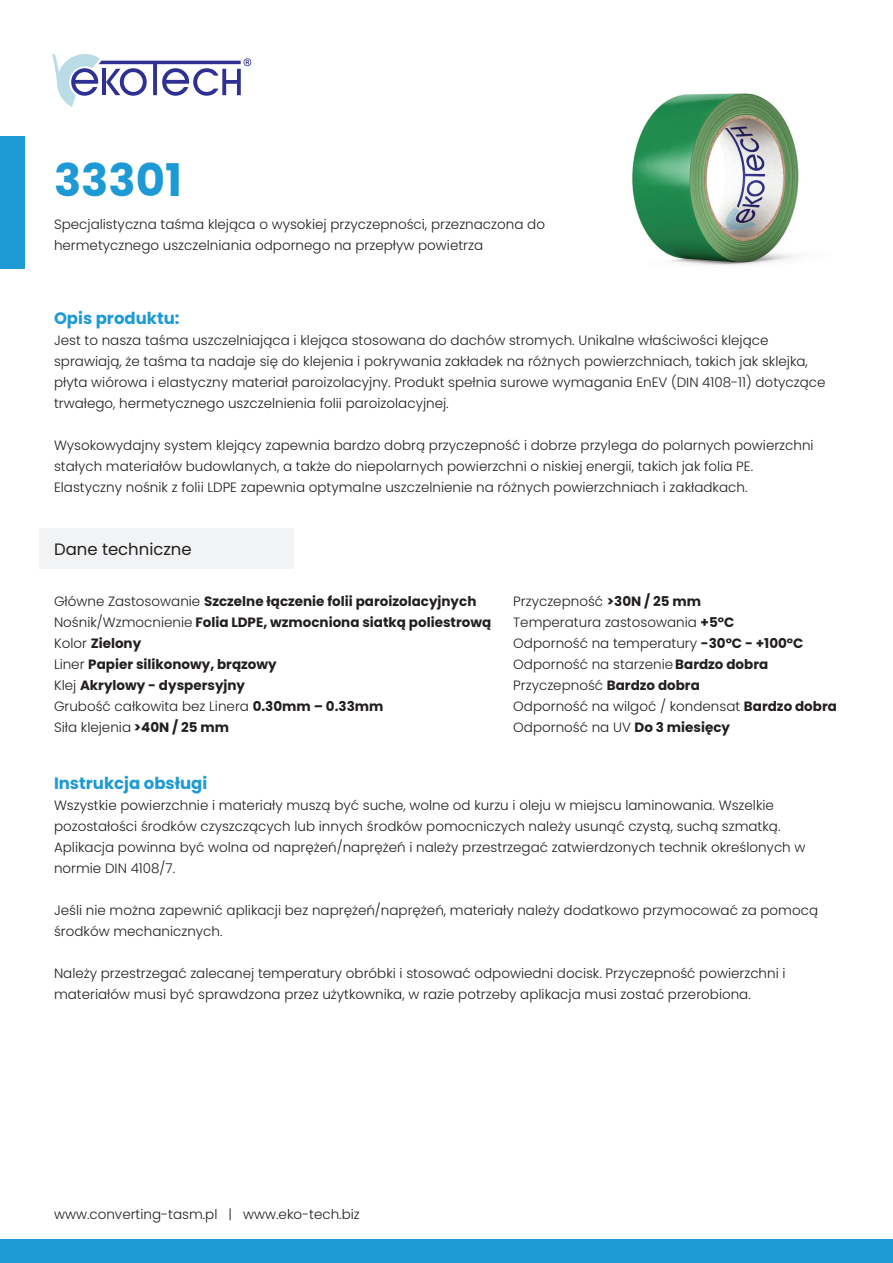
<style>
.page{position:relative;width:893px;height:1263px;background:#fff}
.page>*{position:absolute;margin:0;border:0;box-sizing:border-box;transform-origin:0 0}
.t1{font:700 45px "Poppins";color:#1d9ad5}
.t2{font:700 16.5px "Poppins";color:#1d9ad5}
.t3{font:16.5px "Poppins";color:#231f20}
.t4{font:300 13.5px/21px "Poppins";color:#231f20}
.t5{font:700 13.5px "Poppins";color:#231f20}
.s1{font-weight:300}
.s2{font-weight:700}
</style>
<div class="page">
<img style="left:632px;top:93px;width:167px;height:172px">
<div style="left:0;top:1239px;width:893px;height:24px;background:#1d9ad5"></div>
<div style="left:0;top:136px;width:24px;height:133px;background:#1d9ad5"></div>
<svg style="left:52px;top:54px;width:199px;height:53px"></svg>
<div style="left:39px;top:528px;width:254px;height:41px;background:#f2f3f4"></div>
<p class="t1" style="left:54px;top:154px;width:129px">33301</p>
<p class="t4" style="left:54px;top:214px;width:492px">Specjalistyczna taśma klejąca o wysokiej przyczepności, przeznaczona do hermetycznego uszczelniania odpornego na przepływ powietrza</p>
<p class="t2" style="left:54px;top:309px;width:127px">Opis produktu:</p>
<p class="t4" style="left:54px;top:330px;width:773px">Jest to nasza taśma uszczelniająca i klejąca stosowana do dachów stromych. Unikalne właściwości klejące sprawiają, że taśma ta nadaje się do klejenia i pokrywania zakładek na różnych powierzchniach, takich jak sklejka, płyta wiórowa i elastyczny materiał paroizolacyjny. Produkt spełnia surowe wymagania EnEV (DIN 4108-11) dotyczące trwałego, hermetycznego uszczelnienia folii paroizolacyjnej.</p>
<p class="t4" style="left:54px;top:435px;width:761px">Wysokowydajny system klejący zapewnia bardzo dobrą przyczepność i dobrze przylega do polarnych powierzchni stałych materiałów budowlanych, a także do niepolarnych powierzchni o niskiej energii, takich jak folia PE.</p>
<p class="t4" style="left:54px;top:477px;width:695px">Elastyczny nośnik z folii LDPE zapewnia optymalne uszczelnienie na różnych powierzchniach i zakładkach.</p>
<p class="t3" style="left:54px;top:539px;width:139px">Dane techniczne</p>
<p class="t5" style="left:54px;top:593px;width:424px"><span class="s1">Główne Zastosowanie</span> Szczelne łączenie folii paroizolacyjnych</p>
<p class="t5" style="left:54px;top:614px;width:439px"><span class="s1">Nośnik/Wzmocnienie</span> Folia LDPE, wzmocniona siatką poliestrową</p>
<p class="t5" style="left:54px;top:635px;width:89px"><span class="s1">Kolor</span> Zielony</p>
<p class="t5" style="left:54px;top:656px;width:224px"><span class="s1">Liner</span> Papier silikonowy, brązowy</p>
<p class="t5" style="left:54px;top:677px;width:193px"><span class="s1">Klej</span> Akrylowy - dyspersyjny</p>
<p class="t4" style="left:54px;top:696px;width:331px">Grubość całkowita bez Linera <span class="s2">0.30mm – 0.33mm</span></p>
<p class="t4" style="left:54px;top:717px;width:177px">Siła klejenia <span class="s2">&gt;40N / 25 mm</span></p>
<p class="t4" style="left:513px;top:591px;width:189px">Przyczepność <span class="s2">&gt;30N / 25 mm</span></p>
<p class="t4" style="left:513px;top:612px;width:223px">Temperatura zastosowania <span class="s2">+5°C</span></p>
<p class="t4" style="left:513px;top:633px;width:292px">Odporność na temperatury <span class="s2">-30°C - +100°C</span></p>
<p class="t4" style="left:513px;top:654px;width:257px">Odporność na starzenie<span class="s2">Bardzo dobra</span></p>
<p class="t4" style="left:513px;top:675px;width:188px">Przyczepność <span class="s2">Bardzo dobra</span></p>
<p class="t4" style="left:513px;top:696px;width:325px">Odporność na wilgoć / kondensat <span class="s2">Bardzo dobra</span></p>
<p class="t4" style="left:513px;top:717px;width:218px">Odporność na UV <span class="s2">Do 3 miesięcy</span></p>
<p class="t2" style="left:54px;top:773px;width:155px">Instrukcja obsługi</p>
<p class="t4" style="left:54px;top:794px;width:728px">Wszystkie powierzchnie i materiały muszą być suche, wolne od kurzu i oleju w miejscu laminowania. Wszelkie pozostałości środków czyszczących lub innych środków pomocniczych należy usunąć czystą, suchą szmatką.</p>
<p class="t4" style="left:54px;top:836px;width:753px">Aplikacja powinna być wolna od naprężeń/naprężeń i należy przestrzegać zatwierdzonych technik określonych w normie DIN 4108/7.</p>
<p class="t4" style="left:54px;top:899px;width:766px">Jeśli nie można zapewnić aplikacji bez naprężeń/naprężeń, materiały należy dodatkowo przymocować za pomocą środków mechanicznych.</p>
<p class="t4" style="left:54px;top:962px;width:733px">Należy przestrzegać zalecanej temperatury obróbki i stosować odpowiedni docisk. Przyczepność powierzchni i materiałów musi być sprawdzona przez użytkownika, w razie potrzeby aplikacja musi zostać przerobiona.</p>
<p class="t4" style="left:54px;top:1203px;width:307px">www.converting-tasm.pl | www.eko-tech.biz</p>
</div>
